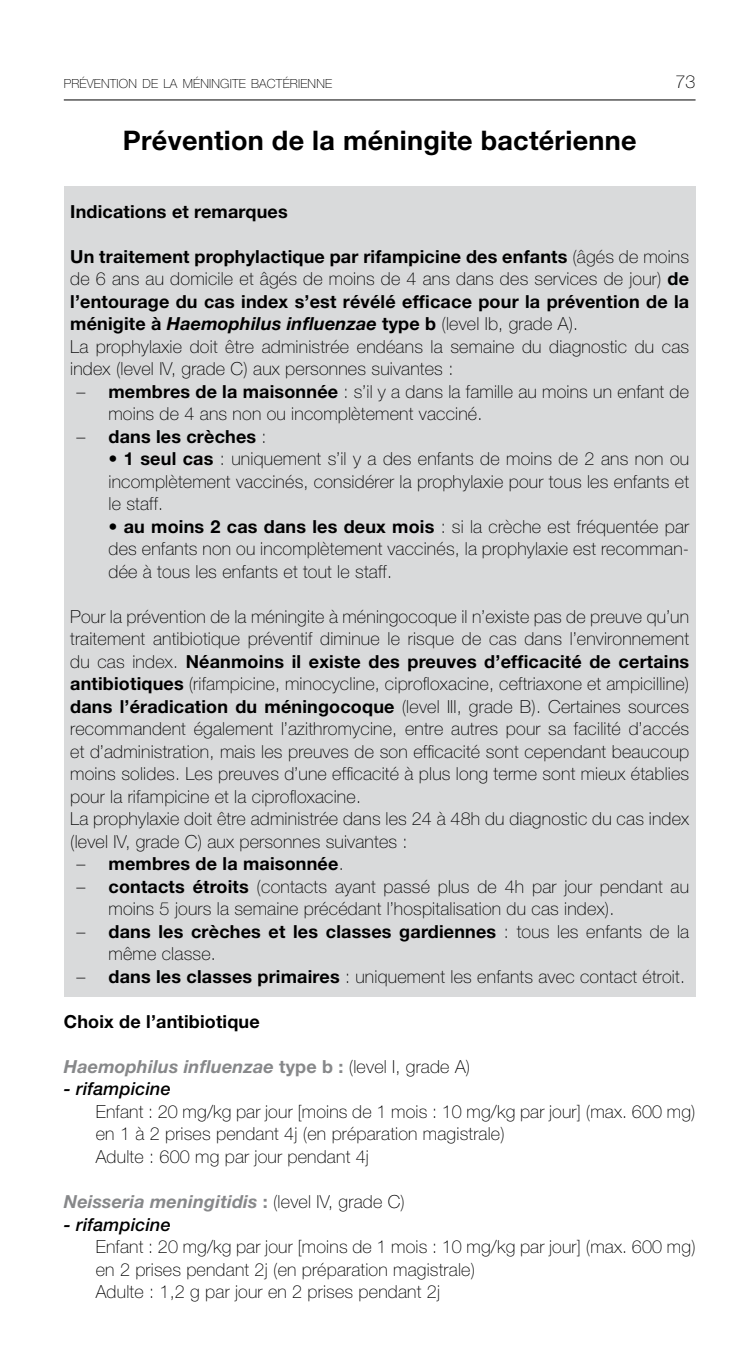
<style>
.page{position:relative;width:753px;height:1359px;background:#fff}
.page>*{position:absolute;margin:0;border:0;box-sizing:border-box;transform-origin:0 0}
.t1{font:700 27px "Helvetica Neue";letter-spacing:.01em;color:#000}
.t2{font:100 18px/22.5px "Helvetica Neue";letter-spacing:.01em;color:#000}
.t3{font:700 18px/22.5px "Helvetica Neue";letter-spacing:.01em;color:#000}
.t4{font:italic 700 18px "Helvetica Neue";letter-spacing:.01em;color:#87888a}
.t5{font:italic 500 18px "Helvetica Neue";letter-spacing:.01em;color:#000}
.t6{font:100 12.6px "Helvetica Neue";letter-spacing:.015em;color:#000}
.s1{font-weight:700}
.s2{font-weight:700;font-style:italic}
.s3{font-weight:100}
.s4{font-style:normal}
.s5{font-weight:100;font-style:normal;color:#000}
</style>
<div class="page">
<hr style="left:64px;top:100px;width:631px;height:1px;background:#000">
<div style="left:64px;top:186px;width:631px;height:810px;background:#d9dadb"></div>
<p class="t6" style="left:64px;top:76px;width:270px">PRÉVENTION DE LA MÉNINGITE BACTÉRIENNE</p>
<p class="t2" style="left:675px;top:70px;width:22px">73</p>
<h1 class="t1" style="left:123px;top:124px;width:515px">Prévention de la méningite bactérienne</h1>
<p class="t3" style="left:70px;top:199px;width:219px">Indications et remarques</p>
<p class="t2" style="left:70px;top:245px;width:620px"><span class="s1">Un traitement prophylactique par rifampicine des enfants</span> (âgés de moins de 6 ans au domicile et âgés de moins de 4 ans dans des services de jour) <span class="s1">de l’entourage du cas index s’est révélé efficace pour la prévention de la ménigite à</span> <span class="s2">Haemophilus influenzae</span> <span class="s1">type b</span> (level Ib, grade A).<br>La prophylaxie doit être administrée endéans la semaine du diagnostic du cas index (level IV, grade C) aux personnes suivantes :</p>
<p class="t2" style="left:108px;top:380px;width:582px;text-indent:-32px">– <span class="s1">membres de la maisonnée</span> : s’il y a dans la famille au moins un enfant de moins de 4 ans non ou incomplètement vacciné.</p>
<p class="t3" style="left:77px;top:424px;width:191px"><span class="s3">–</span> dans les crèches <span class="s3">:</span></p>
<p class="t2" style="left:108px;top:447px;width:582px;text-align:justify">• <span class="s1">1 seul cas</span> : uniquement s’il y a des enfants de moins de 2 ans non ou incomplètement vaccinés, considérer la prophylaxie pour tous les enfants et le staff.</p>
<p class="t2" style="left:108px;top:515px;width:582px;text-align:justify"><span class="s1">• au moins 2 cas dans les deux mois</span> : si la crèche est fréquentée par des enfants non ou incomplètement vaccinés, la prophylaxie est recomman&shy;dée à tous les enfants et tout le staff.</p>
<p class="t2" style="left:70px;top:605px;width:620px">Pour la prévention de la méningite à méningocoque il n’existe pas de preuve qu’un traitement antibiotique préventif diminue le risque de cas dans l’environnement du cas index. <span class="s1">Néanmoins il existe des preuves d’efficacité de certains antibiotiques</span> (rifampicine, minocycline, ciprofloxacine, ceftriaxone et ampicilline) <span class="s1">dans l’éradication du méningocoque</span> (level III, grade B). Certaines sources recommandent également l’azithromycine, entre autres pour sa facilité d’accés et d’administration, mais les preuves de son efficacité sont cependant beaucoup moins solides. Les preuves d’une efficacité à plus long terme sont mieux établies pour la rifampicine et la ciprofloxacine.<br>La prophylaxie doit être administrée dans les 24 à 48h du diagnostic du cas index (level IV, grade C) aux personnes suivantes :</p>
<p class="t3" style="left:77px;top:852px;width:268px"><span class="s3">–</span> membres de la maisonnée<span class="s3">.</span></p>
<p class="t2" style="left:108px;top:875px;width:582px;text-indent:-32px">– <span class="s1">contacts étroits</span> (contacts ayant passé plus de 4h par jour pendant au moins 5 jours la semaine précédant l’hospitalisation du cas index).</p>
<p class="t3" style="left:108px;top:919px;width:582px;text-indent:-32px"><span class="s3">–</span> dans les crèches et les classes gardiennes <span class="s3">: tous les enfants de la même classe.</span></p>
<p class="t2" style="left:77px;top:965px;width:610px">– <span class="s1">dans les classes primaires</span> : uniquement les enfants avec contact étroit.</p>
<p class="t3" style="left:64px;top:1009px;width:197px">Choix de l’antibiotique</p>
<p class="t4" style="left:64px;top:1055px;width:408px">Haemophilus influenzae <span class="s4">type b :</span> <span class="s5">(level I, grade A)</span></p>
<p class="t5" style="left:64px;top:1078px;width:108px">- rifampicine</p>
<p class="t2" style="left:96px;top:1100px;width:601px">Enfant : 20 mg/kg par jour [moins de 1 mois : 10 mg/kg par jour] (max. 600 mg) en 1 à 2 prises pendant 4j (en préparation magistrale)<br>Adulte : 600 mg par jour pendant 4j</p>
<p class="t4" style="left:64px;top:1190px;width:342px">Neisseria meningitidis <span class="s4">:</span> <span class="s5">(level IV, grade C)</span></p>
<p class="t5" style="left:64px;top:1213px;width:108px">- rifampicine</p>
<p class="t2" style="left:96px;top:1235px;width:601px">Enfant : 20 mg/kg par jour [moins de 1 mois : 10 mg/kg par jour] (max. 600 mg) en 2 prises pendant 2j (en préparation magistrale)<br>Adulte : 1,2 g par jour en 2 prises pendant 2j</p>
</div>
